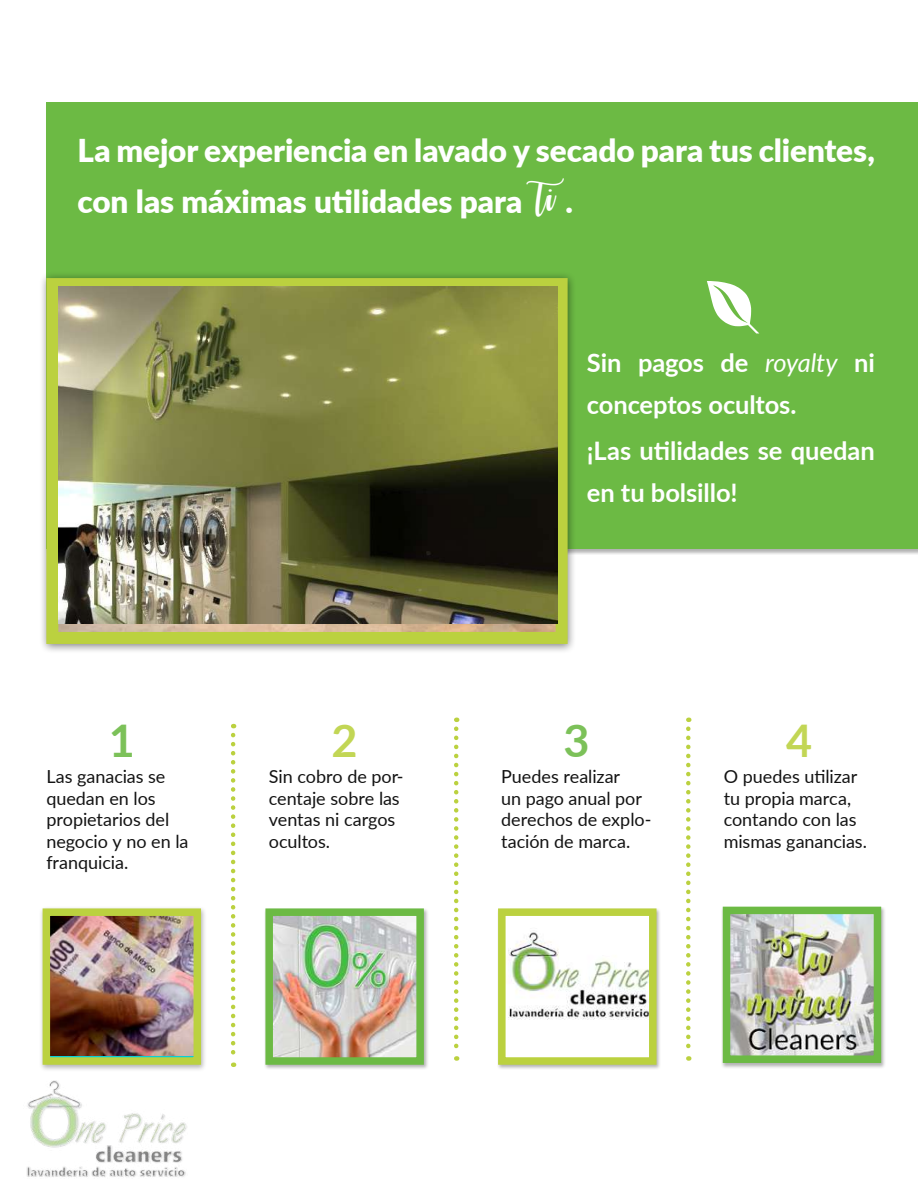
<style>
.page{position:relative;width:918px;height:1188px;background:#fff}
.page>*{position:absolute;margin:0;border:0;box-sizing:border-box;transform-origin:0 0}
.t1{font:700 45px "Lato";color:#7cc159}
.t2{font:700 45px "Lato";color:#c2d655}
.t3{font:900 31.5px/51px "Lato";letter-spacing:-.005em;color:#fff}
.t4{font:700 25.5px/42px "Lato";letter-spacing:-.005em;color:#fff}
.t5{font:18px/21.6px "Lato";letter-spacing:-.005em;color:#131313}
.s1{font-weight:400;font-style:italic}
</style>
<div class="page">
<div style="left:46px;top:102px;width:872px;height:447px;background:#6cba44"></div>
<div style="left:39px;top:271px;width:538px;height:383px;background:#000;opacity:.49"></div>
<div style="left:46px;top:278px;width:522px;height:366px;border:12px solid #bbd13f"></div>
<div style="left:264px;top:908px;width:165px;height:162px;background:#000;opacity:.3"></div>
<img style="left:274px;top:917px;width:141px;height:139px">
<div style="left:265px;top:908px;width:159px;height:157px;border:8px solid #6cba44"></div>
<div style="left:721px;top:907px;width:165px;height:162px;background:#000;opacity:.3"></div>
<img style="left:732px;top:916px;width:140px;height:138px">
<div style="left:723px;top:907px;width:158px;height:156px;border:8px solid #6cba44"></div>
<svg style="left:231px;top:735px;width:4px;height:332px"></svg>
<svg style="left:454px;top:729px;width:4px;height:332px"></svg>
<svg style="left:686px;top:729px;width:5px;height:332px"></svg>
<div style="left:39px;top:907px;width:169px;height:165px;background:#000;opacity:.3"></div>
<img style="left:52px;top:917px;width:140px;height:139px">
<div style="left:43px;top:908px;width:158px;height:157px;border:8px solid #bbd13f"></div>
<div style="left:497px;top:908px;width:164px;height:162px;background:#000;opacity:.3"></div>
<img style="left:507px;top:917px;width:141px;height:139px">
<div style="left:498px;top:908px;width:159px;height:157px;border:8px solid #bbd13f"></div>
<img style="left:27px;top:1081px;width:160px;height:96px">
<img style="left:59px;top:287px;width:499px;height:337px">
<h2 class="t3" style="left:78px;top:124px;width:799px">La mejor experiencia en lavado y secado para tus clientes, con las máximas utilidades para <sup>ti</sup> .</h2>
<h1 class="t1" style="left:109px;top:708px;width:28px">1</h1>
<p class="t5" style="left:46px;top:765px;width:144px">Las ganacias se quedan en los propietarios del negocio y no en la franquicia.</p>
<h1 class="t2" style="left:331px;top:708px;width:28px">2</h1>
<p class="t5" style="left:269px;top:765px;width:136px">Sin cobro de por&shy;centaje sobre las ventas ni cargos ocultos.</p>
<h3 class="t4" style="left:587px;top:341px;width:290px">Sin pagos de <span class="s1">royalty</span> ni conceptos ocultos.</h3>
<h3 class="t4" style="left:587px;top:429px;width:290px">¡Las utilidades se quedan en tu bolsillo!</h3>
<h1 class="t1" style="left:564px;top:708px;width:28px">3</h1>
<p class="t5" style="left:501px;top:765px;width:152px">Puedes realizar<br>un pago anual por derechos de explo&shy;tación de marca.</p>
<h1 class="t2" style="left:786px;top:708px;width:28px">4</h1>
<p class="t5" style="left:724px;top:765px;width:145px">O puedes utilizar tu propia marca, contando con las mismas ganancias.</p>
</div>
